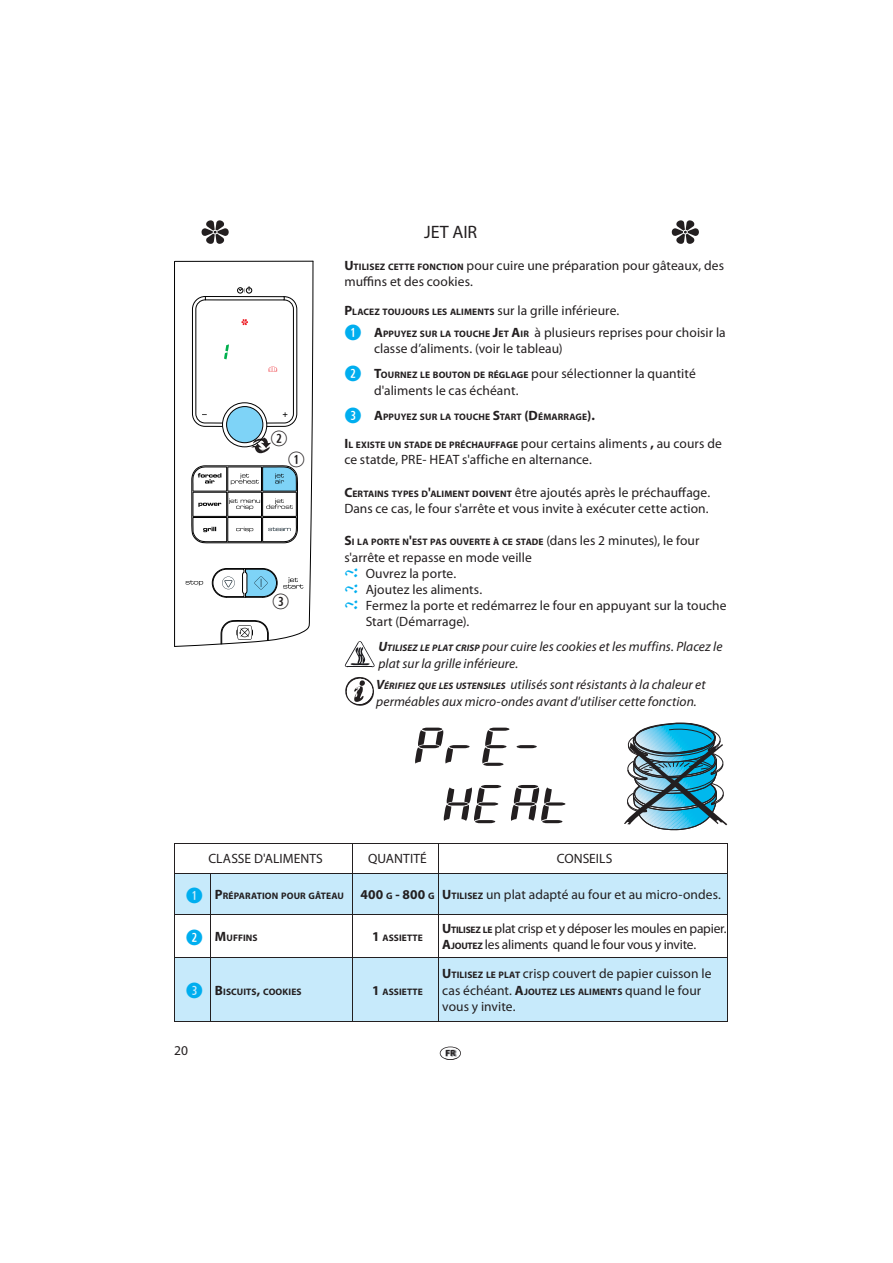
<style>
.page{position:relative;width:893px;height:1263px;background:#fff}
.page>*{position:absolute;margin:0;border:0;box-sizing:border-box;transform-origin:0 0}
.t1{font:27px "Adobe Jenson Pro";color:#00aeef}
.t2{font:21px "Combi Numerals";color:#231f20}
.t3{font:18px "Myriad Pro";letter-spacing:-.005em;color:#231f20}
.t4{font:13.5px/16.2px "Myriad Pro";letter-spacing:.005em;color:#231f20}
.t5{font:italic 13.5px/16.2px "Myriad Pro";letter-spacing:.005em;color:#231f20}
.t6{font:13.5px/16.2px "Myriad Pro";letter-spacing:-.02em;color:#231f20}
.t7{font:700 9.45px "Myriad Pro";letter-spacing:.015em;color:#231f20}
.t8{font:700 8.85px "Myriad Pro";color:#231f20}
.s1{font-weight:700}
.s2{font-weight:700;font-size:9.45px}
.s3{font-size:13.5px}
.s4{font-weight:400;font-size:13.5px}
.s5{font-family:"Combi Numerals";font-weight:700;font-size:21px;color:#00aeef}
.s6{font-family:"Combi Numerals";font-size:21px;color:#00aeef}
</style>
<div class="page">
<svg style="left:440px;top:1047px;width:21px;height:13px"></svg>
<svg style="left:201px;top:220px;width:28px;height:24px"></svg>
<svg style="left:671px;top:220px;width:28px;height:24px"></svg>
<svg style="left:624px;top:723px;width:103px;height:108px"></svg>
<svg style="left:345px;top:641px;width:29px;height:26px"></svg>
<svg style="left:345px;top:677px;width:29px;height:29px"></svg>
<svg style="left:175px;top:874px;width:552px;height:147px;fill:#c7eafb"></svg>
<hr style="left:174px;top:843px;width:1px;height:30px;background:#231f20">
<hr style="left:353px;top:843px;width:1px;height:30px;background:#231f20">
<hr style="left:438px;top:843px;width:1px;height:30px;background:#231f20">
<hr style="left:727px;top:843px;width:1px;height:30px;background:#231f20">
<hr style="left:174px;top:873px;width:1px;height:42px;background:#231f20">
<hr style="left:210px;top:873px;width:1px;height:42px;background:#231f20">
<hr style="left:353px;top:873px;width:1px;height:42px;background:#231f20">
<hr style="left:438px;top:873px;width:1px;height:42px;background:#231f20">
<hr style="left:727px;top:873px;width:1px;height:42px;background:#231f20">
<hr style="left:174px;top:915px;width:37px;height:1px;background:#231f20">
<hr style="left:174px;top:915px;width:1px;height:42px;background:#231f20">
<hr style="left:211px;top:915px;width:142px;height:1px;background:#231f20">
<hr style="left:210px;top:915px;width:1px;height:42px;background:#231f20">
<hr style="left:353px;top:915px;width:85px;height:1px;background:#231f20">
<hr style="left:353px;top:915px;width:1px;height:42px;background:#231f20">
<hr style="left:438px;top:915px;width:289px;height:1px;background:#231f20">
<hr style="left:438px;top:915px;width:1px;height:42px;background:#231f20">
<hr style="left:727px;top:915px;width:1px;height:42px;background:#231f20">
<hr style="left:174px;top:957px;width:37px;height:1px;background:#231f20">
<hr style="left:174px;top:958px;width:1px;height:63px;background:#231f20">
<hr style="left:211px;top:957px;width:142px;height:1px;background:#231f20">
<hr style="left:210px;top:958px;width:1px;height:63px;background:#231f20">
<hr style="left:353px;top:957px;width:85px;height:1px;background:#231f20">
<hr style="left:353px;top:958px;width:1px;height:63px;background:#231f20">
<hr style="left:438px;top:957px;width:289px;height:1px;background:#231f20">
<hr style="left:438px;top:958px;width:1px;height:63px;background:#231f20">
<hr style="left:727px;top:958px;width:1px;height:63px;background:#231f20">
<hr style="left:174px;top:843px;width:553px;height:1px;background:#231f20">
<hr style="left:174px;top:873px;width:553px;height:1px;background:#231f20">
<hr style="left:174px;top:1021px;width:553px;height:1px;background:#231f20">
<svg style="left:516px;top:745px;width:21px;height:3px"></svg>
<svg style="left:482px;top:728px;width:27px;height:38px"></svg>
<svg style="left:415px;top:728px;width:55px;height:36px"></svg>
<svg style="left:511px;top:785px;width:54px;height:38px"></svg>
<svg style="left:443px;top:785px;width:58px;height:38px"></svg>
<svg style="left:174px;top:261px;width:139px;height:386px"></svg>
<h3 class="t3" style="left:424px;top:226px;width:55px">JET AIR</h3>
<p class="t4" style="left:344px;top:259px;width:381px"><span class="s1">U</span><span class="s2">TILISEZ CETTE FONCTION</span> pour cuire une préparation pour gâteaux, des muffins et des cookies.</p>
<h2 class="t2" style="left:270px;top:426px;width:19px">w</h2>
<h2 class="t2" style="left:288px;top:447px;width:19px">q</h2>
<h2 class="t2" style="left:272px;top:589px;width:19px">e</h2>
<p class="t7" style="left:344px;top:306px;width:276px"><span class="s3">P</span>LACEZ TOUJOURS LES ALIMENTS <span class="s4">sur la grille inférieure.</span></p>
<p class="t4" style="left:374px;top:326px;width:353px;text-indent:-30px"><span class="s5">Q</span> <span class="s1">A</span><span class="s2">PPUYEZ SUR LA TOUCHE</span> <span class="s1">J</span><span class="s2">ET</span> <span class="s1">A</span><span class="s2">IR</span> à plusieurs reprises pour choisir la classe d’aliments. (voir le tableau)</p>
<p class="t4" style="left:374px;top:367px;width:323px;text-indent:-30px"><span class="s5">W</span> <span class="s1">T</span><span class="s2">OURNEZ LE BOUTON DE RÉGLAGE</span> pour sélectionner la quantité d'aliments le cas échéant.</p>
<p class="t7" style="left:344px;top:411px;width:252px"><span class="s6">E</span> <span class="s3">A</span>PPUYEZ SUR LA TOUCHE <span class="s3">S</span>TART <span class="s3">(D</span>ÉMARRAGE<span class="s3">).</span></p>
<p class="t4" style="left:344px;top:437px;width:379px"><span class="s1">I</span><span class="s2">L EXISTE UN STADE DE PRÉCHAUFFAGE</span> pour certains aliments <span class="s1">,</span> au cours de ce statde, PRE- HEAT s'affiche en alternance.</p>
<p class="t4" style="left:344px;top:486px;width:367px"><span class="s1">C</span><span class="s2">ERTAINS TYPES D</span><span class="s1">'</span><span class="s2">ALIMENT DOIVENT</span> être ajoutés après le préchauffage.<br>Dans ce cas, le four s'arrête et vous invite à exécuter cette action.</p>
<p class="t7" style="left:344px;top:537px;width:356px"><span class="s3">S</span>I LA PORTE N<span class="s3">'</span>EST PAS OUVERTE À CE STADE <span class="s4">(dans les 2 minutes), le four</span></p>
<p class="t4" style="left:365px;top:550px;width:362px;text-indent:-21px">s'arrête et repasse en mode veille<br>Ouvrez la porte.<br>Ajoutez les aliments.<br>Fermez la porte et redémarrez le four en appuyant sur la touche<br>Start (Démarrage).</p>
<h1 class="t1" style="left:344px;top:559px;width:17px">-</h1>
<h1 class="t1" style="left:344px;top:575px;width:17px">-</h1>
<h1 class="t1" style="left:344px;top:591px;width:17px">-</h1>
<p class="t5" style="left:378px;top:640px;width:345px"><span class="s1">U</span><span class="s2">TILISEZ LE PLAT CRISP</span> pour cuire les cookies et les muffins. Placez le plat sur la grille inférieure.</p>
<p class="t5" style="left:376px;top:678px;width:331px"><span class="s1">V</span><span class="s2">ÉRIFIEZ QUE LES USTENSILES</span> utilisés sont résistants à la chaleur et perméables aux micro-ondes avant d'utiliser cette fonction.</p>
<p class="t4" style="left:208px;top:852px;width:116px">CLASSE D'ALIMENTS</p>
<p class="t4" style="left:368px;top:852px;width:60px">QUANTITÉ</p>
<p class="t4" style="left:557px;top:852px;width:57px">CONSEILS</p>
<p class="t4" style="left:186px;top:888px;width:536px"><span class="s5">Q</span> <span class="s1">P</span><span class="s2">RÉPARATION POUR GÂTEAU</span> <span class="s1">400</span> <span class="s2">G</span> <span class="s1">- 800</span> <span class="s2">G</span> <span class="s1">U</span><span class="s2">TILISEZ</span> un plat adapté au four et au micro-ondes.</p>
<p class="t7" style="left:186px;top:932px;width:73px"><span class="s6">W</span> <span class="s3">M</span>UFFINS</p>
<p class="t7" style="left:372px;top:932px;width:52px"><span class="s3">1</span> ASSIETTE</p>
<p class="t6" style="left:442px;top:922px;width:286px"><span class="s1">U</span><span class="s2">TILISEZ LE</span> plat crisp et y déposer les moules en papier.<br><span class="s1">A</span><span class="s2">JOUTEZ</span> les aliments quand le four vous y invite.</p>
<p class="t7" style="left:186px;top:986px;width:117px"><span class="s6">E</span> <span class="s3">B</span>ISCUITS<span class="s3">,</span> COOKIES</p>
<p class="t7" style="left:372px;top:986px;width:52px"><span class="s3">1</span> ASSIETTE</p>
<p class="t4" style="left:442px;top:967px;width:271px"><span class="s1">U</span><span class="s2">TILISEZ LE PLAT</span> crisp couvert de papier cuisson le cas échéant. <span class="s1">A</span><span class="s2">JOUTEZ LES ALIMENTS</span> quand le four vous y invite.</p>
<p class="t4" style="left:174px;top:1044px;width:15px">20</p>
<p class="t8" style="left:445px;top:1048px;width:11px">FR</p>
</div>
